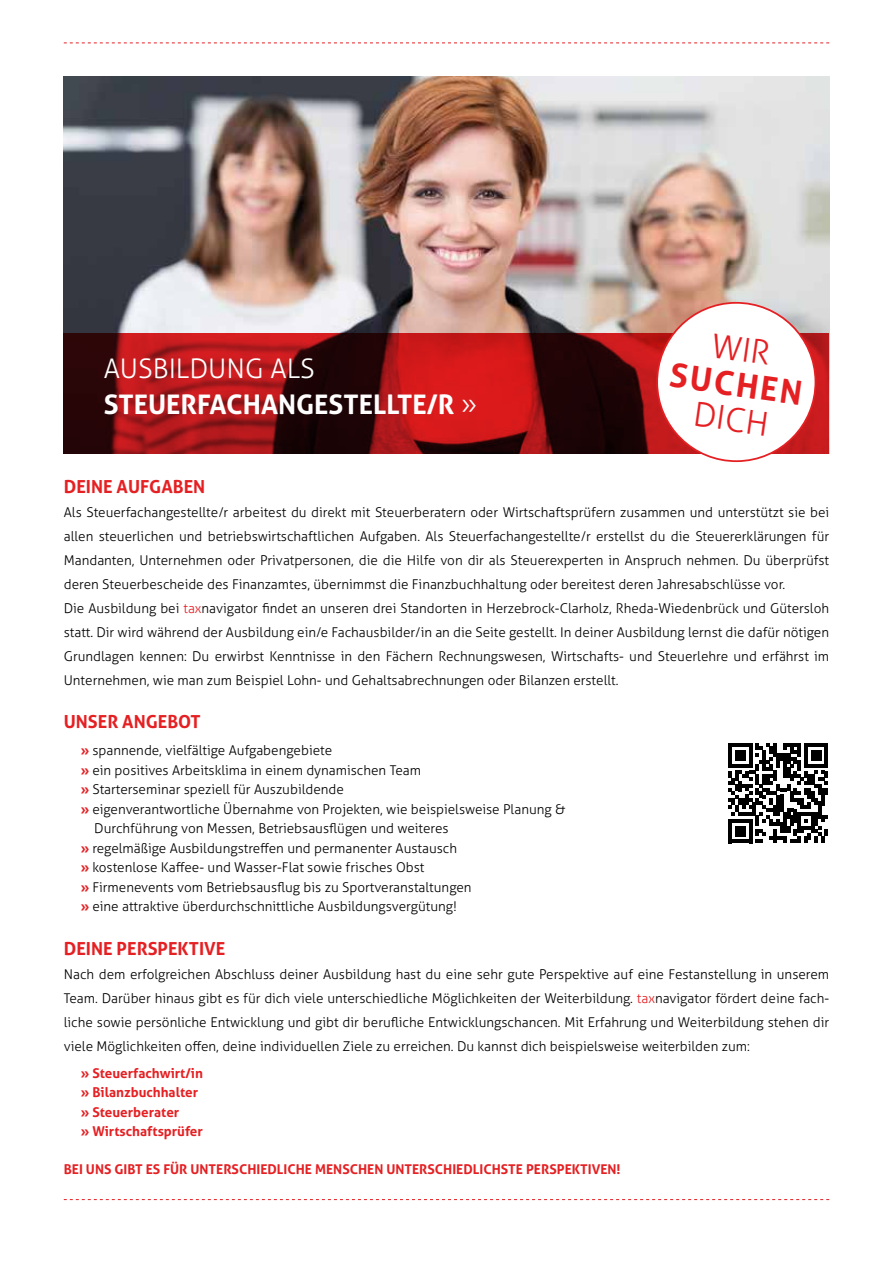
<style>
.page{position:relative;width:893px;height:1263px;background:#fff}
.page>*{position:absolute;margin:0;border:0;box-sizing:border-box;transform-origin:0 0}
.t1{font:700 33.15px "Aller";color:#e52023}
.t2{font:300 33.15px "Aller";color:#e52023}
.t3{font:700 27px/36px "Aller";color:#fff}
.t4{font:700 18px "Aller";color:#e52023}
.t5{font:300 13.5px/24px "Aller";color:#000}
.t6{font:700 13.5px/19.5px "Aller";color:#e52023}
.s1{font-weight:300}
.s2{color:#e52023}
.s3{font-weight:700;color:#e52023}
</style>
<div class="page">
<img style="left:64px;top:77px;width:765px;height:256px">
<svg style="left:64px;top:333px;width:765px;height:121px;background:#801013"></svg>
<div style="left:657px;top:302px;width:159px;height:159px;background:#fff;border-radius:50%"></div>
<svg style="left:64px;top:43px;width:765px;height:1px"></svg>
<svg style="left:64px;top:1199px;width:765px;height:1px"></svg>
<svg style="left:728px;top:743px;width:100px;height:100px"></svg>
<h2 class="t3" style="left:104px;top:350px;width:375px"><span class="s1">AUSBILDUNG ALS<br></span>STEUERFACHANGESTELLTE/R <span class="s1">»</span></h2>
<h1 class="t1" style="left:673px;top:354px;width:134px;rotate:8deg">SUCHEN</h1>
<h1 class="t2" style="left:696px;top:394px;width:77px;rotate:8deg">DICH</h1>
<h3 class="t4" style="left:64px;top:475px;width:143px">DEINE AUFGABEN</h3>
<p class="t5" style="left:64px;top:500px;width:767px">Als Steuerfachangestellte/r arbeitest du direkt mit Steuerberatern oder Wirtschaftsprüfern zusammen und unterstützt sie bei allen steuerlichen und betriebswirtschaftlichen Aufgaben. Als Steuerfachangestellte/r erstellst du die Steuererklärungen für Mandanten, Unternehmen oder Privatpersonen, die die Hilfe von dir als Steuerexperten in Anspruch nehmen. Du überprüfst deren Steuerbescheide des Finanzamtes, übernimmst die Finanzbuchhaltung oder bereitest deren Jahresabschlüsse vor.<br>Die Ausbildung bei <span class="s2">tax</span>navigator findet an unseren drei Standorten in Herzebrock-Clarholz, Rheda-Wiedenbrück und Gütersloh statt. Dir wird während der Ausbildung ein/e Fachausbilder/in an die Seite gestellt. In deiner Ausbildung lernst die dafür nötigen Grundlagen kennen: Du erwirbst Kenntnisse in den Fächern Rechnungswesen, Wirtschafts- und Steuerlehre und erfährst im Unternehmen, wie man zum Beispiel Lohn- und Gehaltsabrechnungen oder Bilanzen erstellt.</p>
<h3 class="t4" style="left:64px;top:711px;width:139px">UNSER ANGEBOT</h3>
<p class="t5" style="left:81px;top:738px;width:253px"><span class="s3">»</span> spannende, vielfältige Aufgabengebiete</p>
<p class="t5" style="left:81px;top:758px;width:342px"><span class="s3">»</span> ein positives Arbeitsklima in einem dynamischen Team</p>
<p class="t5" style="left:81px;top:777px;width:265px"><span class="s3">»</span> Starterseminar speziell für Auszubildende</p>
<p class="t5" style="left:81px;top:797px;width:486px"><span class="s3">»</span> eigenverantwortliche Übernahme von Projekten, wie beispielsweise Planung &amp;</p>
<p class="t5" style="left:94px;top:816px;width:356px">Durchführung von Messen, Betriebsausflügen und weiteres</p>
<p class="t5" style="left:81px;top:836px;width:378px"><span class="s3">»</span> regelmäßige Ausbildungstreffen und permanenter Austausch</p>
<p class="t5" style="left:81px;top:855px;width:345px"><span class="s3">»</span> kostenlose Kaffee- und Wasser-Flat sowie frisches Obst</p>
<p class="t5" style="left:81px;top:875px;width:392px"><span class="s3">»</span> Firmenevents vom Betriebsausflug bis zu Sportveranstaltungen</p>
<p class="t5" style="left:81px;top:894px;width:378px"><span class="s3">»</span> eine attraktive überdurchschnittliche Ausbildungsvergütung!</p>
<h3 class="t4" style="left:64px;top:937px;width:163px">DEINE PERSPEKTIVE</h3>
<p class="t5" style="left:64px;top:962px;width:767px;text-align:justify">Nach dem erfolgreichen Abschluss deiner Ausbildung hast du eine sehr gute Perspektive auf eine Festanstellung in unserem Team. Darüber hinaus gibt es für dich viele unterschiedliche Möglichkeiten der Weiterbildung. <span class="s2">tax</span>navigator fördert deine fach&shy;liche sowie persönliche Entwicklung und gibt dir berufliche Entwicklungschancen. Mit Erfahrung und Weiterbildung stehen dir viele Möglichkeiten offen, deine individuellen Ziele zu erreichen. Du kannst dich beispielsweise weiterbilden zum:</p>
<p class="t6" style="left:81px;top:1063px;width:124px">» Steuerfachwirt/in » Bilanzbuchhalter » Steuerberater<br>» Wirtschaftsprüfer</p>
<p class="t6" style="left:64px;top:1159px;width:558px">BEI UNS GIBT ES FÜR UNTERSCHIEDLICHE MENSCHEN UNTERSCHIEDLICHSTE PERSPEKTIVEN!</p>
</div>
